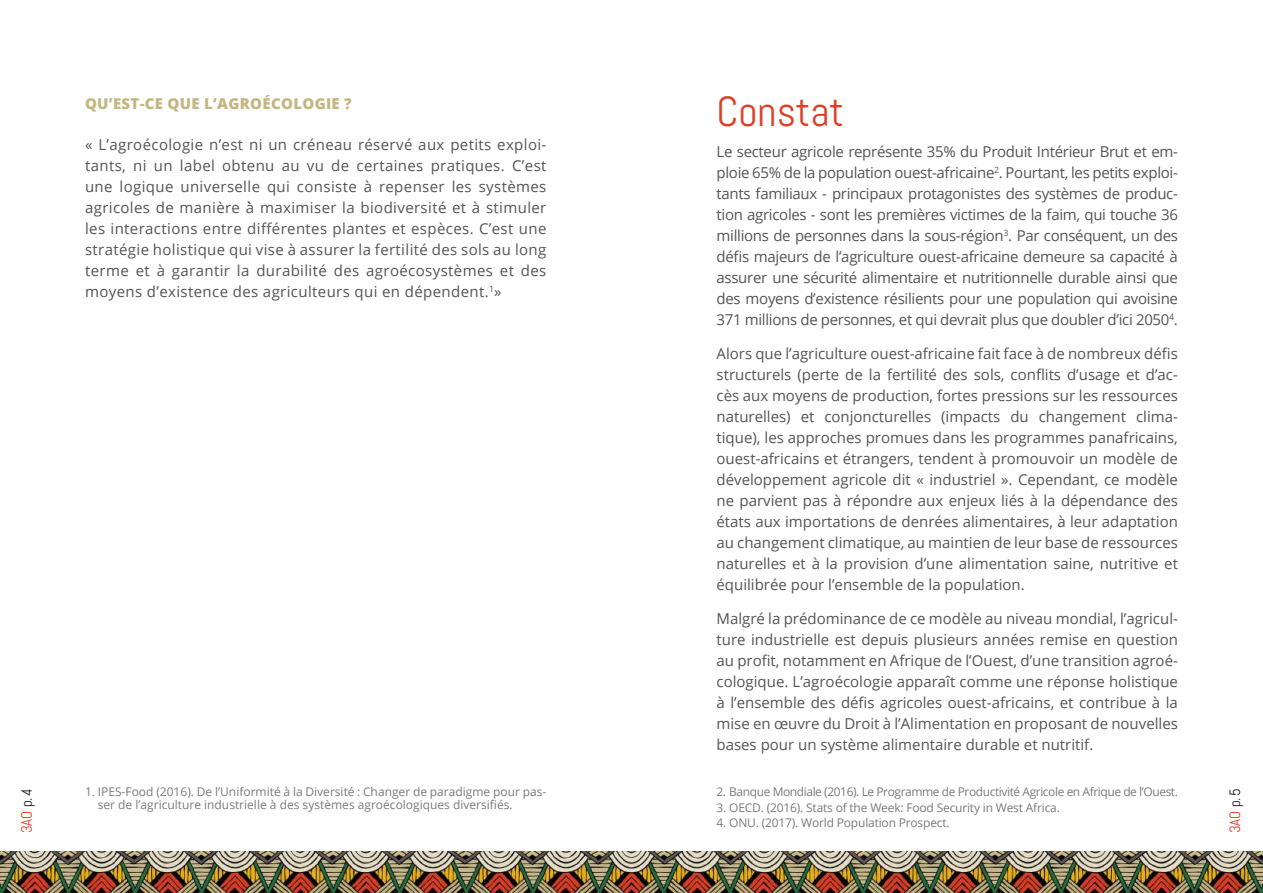
<style>
.page{position:relative;width:1263px;height:893px;background:#fff}
.page>*{position:absolute;margin:0;border:0;box-sizing:border-box;transform-origin:0 0}
.t1{font:42px "Abel";color:#df3e26}
.t2{font:15px/21px "Open Sans";color:#575353;text-align:justify}
.t3{font:800 15px "Open Sans";letter-spacing:.02em;color:#c4b681}
.t4{font:15px "Abel";color:#df3e26}
.t5{font:12px/13.5px "Open Sans";letter-spacing:-.015em;color:#7e7979}
.t6{font:12px "Open Sans";letter-spacing:-.035em;color:#7e7979}
.s1{color:#231f20}
</style>
<div class="page">
<img style="left:0;top:851px;width:1263px;height:42px">
<p class="t4" style="left:17px;top:833px;width:47px;rotate:-90deg">3AO <span class="s1">p.4</span></p>
<p class="t3" style="left:85px;top:92px;width:268px">QU’EST-CE QUE L’AGROÉCOLOGIE ?</p>
<p class="t2" style="left:85px;top:134px;width:463px">« L’agroécologie n’est ni un créneau réservé aux petits exploi&shy;tants, ni un label obtenu au vu de certaines pratiques. C’est une logique universelle qui consiste à repenser les systèmes agricoles de manière à̀maximiser la biodiversité et à stimuler les interactions entre différentes plantes et espèces. C’est une stratégie holistique qui vise à assurer la fertilité des sols au long terme et à garantir la durabilité des agroécosystèmes et des moyens d’existence des agriculteurs qui en dépendent.<sup>1</sup>»</p>
<p class="t2" style="left:716px;top:141px;width:463px">Le secteur agricole représente 35% du Produit Intérieur Brut et em&shy;ploie 65% de la population ouest-africaine<sup>2</sup>. Pourtant, les petits exploi&shy;tants familiaux - principaux protagonistes des systèmes de produc&shy;tion agricoles - sont les premières victimes de la faim, qui touche 36 millions de personnes dans la sous-région<sup>3</sup>. Par conséquent, un des défis majeurs de l’agriculture ouest-africaine demeure sa capacité à assurer une sécurité alimentaire et nutritionnelle durable ainsi que des moyens d’existence résilients pour une population qui avoisine 371 millions de personnes, et qui devrait plus que doubler d’ici 2050<sup>4</sup>.</p>
<p class="t2" style="left:716px;top:343px;width:463px">Alors que l’agriculture ouest-africaine fait face à de nombreux défis structurels (perte de la fertilité des sols, conflits d’usage et d’ac&shy;cès aux moyens de production, fortes pressions sur les ressources naturelles) et conjoncturelles (impacts du changement clima&shy;tique), les approches promues dans les programmes panafricains, ouest-africains et étrangers, tendent à promouvoir un modèle de développement agricole dit « industriel ». Cependant, ce modèle ne parvient pas à répondre aux enjeux liés à la dépendance des états aux importations de denrées alimentaires, à leur adaptation au changement climatique, au maintien de leur base de ressources naturelles et à la provision d’une alimentation saine, nutritive et équilibrée pour l’ensemble de la population.</p>
<p class="t2" style="left:716px;top:608px;width:463px">Malgré la prédominance de ce modèle au niveau mondial, l’agricul&shy;ture industrielle est depuis plusieurs années remise en question au profit, notamment en Afrique de l’Ouest, d’une transition agroé&shy;cologique. L’agroécologie apparaît comme une réponse holistique à l’ensemble des défis agricoles ouest-africains, et contribue à la mise en œuvre du Droit à l’Alimentation en proposant de nouvelles bases pour un système alimentaire durable et nutritif.</p>
<h1 class="t1" style="left:716px;top:85px;width:129px">Constat</h1>
<p class="t5" style="left:98px;top:784px;width:450px;text-indent:-13px">1. IPES-Food (2016). De l’Uniformité à la Diversité : Changer de paradigme pour pas&shy;ser de l’agriculture industrielle à des systèmes agroécologiques diversifiés.</p>
<p class="t6" style="left:716px;top:783px;width:463px">2. Banque Mondiale (2016). Le Programme de Productivité Agricole en Afrique de l’Ouest.</p>
<p class="t5" style="left:716px;top:800px;width:345px">3. OECD. (2016). Stats of the Week: Food Security in West Africa.</p>
<p class="t5" style="left:716px;top:816px;width:235px">4. ONU. (2017). World Population Prospect.</p>
<p class="t4" style="left:1225px;top:833px;width:47px;rotate:-90deg">3AO <span class="s1">p.5</span></p>
</div>
